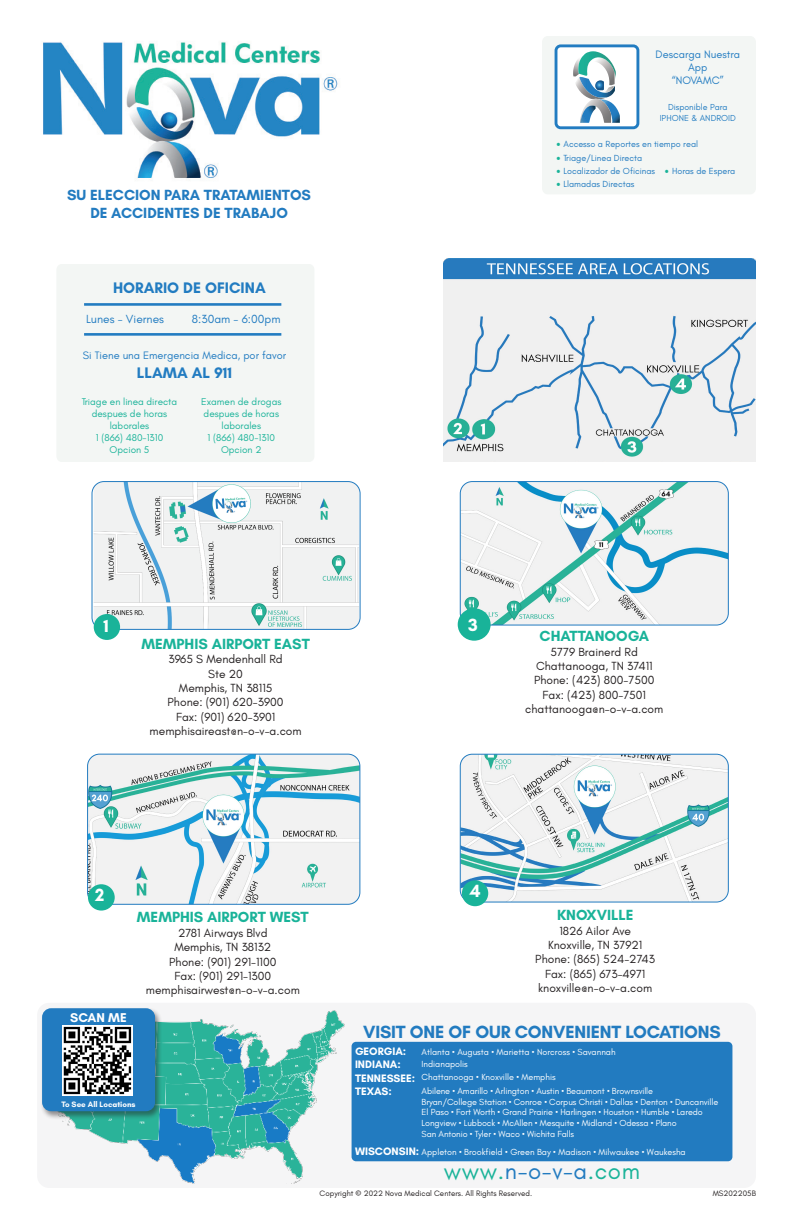
<style>
.page{position:relative;width:792px;height:1224px;background:#fff}
.page>*{position:absolute;margin:0;border:0;box-sizing:border-box;transform-origin:0 0}
.t1{font:24px "Glacial Indifference";letter-spacing:.025em;color:#19b399}
.t2{font:700 18px "Glacial Indifference";letter-spacing:-.01em;color:#227bc0}
.t3{font:700 18px "Glacial Indifference";color:#fff}
.t4{font:700 15.6px "Glacial Indifference";color:#227cc1}
.t5{font:700 15px "Glacial Indifference";color:#19b399}
.t6{font:700 15px/18px "Glacial Indifference";color:#227bc0;text-align:center}
.t7{font:700 13px "Glacial Indifference";color:#fff}
.t8{font:12px/14.4px "Glacial Indifference";color:#231f20;text-align:center}
.t9{font:12px "Glacial Indifference";color:#227cc1}
.t10{font:11px/13.2px "Glacial Indifference";color:#227cc1;text-align:center}
.t11{font:700 11px "Glacial Indifference";color:#fff}
.t12{font:10px/12px "Glacial Indifference";color:#19b399;text-align:center}
.t13{font:9px/10.8px "Glacial Indifference";letter-spacing:-.01em;color:#fff}
.t14{font:9px "Glacial Indifference";color:#227bc0}
.t15{font:8.9px/10.7px "Glacial Indifference";color:#227cc1;text-align:center}
.t16{font:8px "Glacial Indifference";color:#231f20}
.t17{font:700 8px "Glacial Indifference";color:#fff}
.s1{font-family:"Minion Pro";font-size:12px;color:#19b399}
.s2{color:#227bc0}
</style>
<div class="page">
<img style="left:43px;top:42px;width:295px;height:136px">
<div style="left:542px;top:36px;width:214px;height:158px;background:#f3f6f4;border-radius:6px"></div>
<div style="left:556px;top:46px;width:82px;height:82px;background:#fff;border-radius:5px"></div>
<div style="left:555px;top:44px;width:84px;height:85px;border:3px solid #227cc1;border-radius:5px"></div>
<svg style="left:573px;top:51px;width:47px;height:72px"></svg>
<div style="left:56px;top:264px;width:258px;height:198px;background:#f3f6f4;border-radius:6px"></div>
<hr style="left:84px;top:303px;width:197px;height:3px;background:#227cc1">
<hr style="left:84px;top:333px;width:197px;height:3px;background:#227cc1">
<img style="left:443px;top:259px;width:313px;height:203px">
<img style="left:88px;top:754px;width:272px;height:149px">
<div style="left:87px;top:754px;width:273px;height:151px;border:1px solid #227bc0;border-radius:12px"></div>
<img style="left:94px;top:482px;width:265px;height:146px">
<div style="left:92px;top:481px;width:269px;height:149px;border:1px solid #227bc0;border-radius:12px"></div>
<img style="left:460px;top:754px;width:268px;height:148px">
<div style="left:460px;top:754px;width:269px;height:148px;border:1px solid #227bc0;border-radius:12px"></div>
<img style="left:460px;top:483px;width:267px;height:141px">
<div style="left:460px;top:481px;width:269px;height:145px;border:1px solid #227bc0;border-radius:12px"></div>
<div style="left:94px;top:614px;width:26px;height:26px;background:#19b399;border-radius:50%"></div>
<div style="left:458px;top:608px;width:33px;height:33px;background:#19b399;border-radius:50%"></div>
<div style="left:462px;top:880px;width:26px;height:26px;background:#19b399;border-radius:50%"></div>
<div style="left:88px;top:884px;width:27px;height:27px;background:#19b399;border-radius:50%"></div>
<div style="left:37px;top:1003px;width:719px;height:185px;background:#f5f5f6;border-radius:12px"></div>
<div style="left:352px;top:1042px;width:380px;height:119px;background:#227bc0;border-radius:4px"></div>
<img style="left:62px;top:1010px;width:283px;height:173px">
<div style="left:40px;top:1007px;width:123px;height:113px;background:#231f20;opacity:.49"></div>
<div style="left:42px;top:1008px;width:113px;height:103px;background:#227bc0;border-radius:9px"></div>
<img style="left:63px;top:1025px;width:70px;height:70px">
<p class="t10" style="left:656px;top:47px;width:86px">Descarga Nuestra<br>App</p>
<p class="t10" style="left:672px;top:74px;width:53px">“NOVAMC”</p>
<p class="t15" style="left:660px;top:102px;width:78px">Disponible Para<br>IPHONE &amp; ANDROID</p>
<p class="t14" style="left:556px;top:139px;width:144px"><span class="s1">•</span> Accesso a Reportes en tiempo real</p>
<p class="t6" style="left:67px;top:186px;width:245px">SU ELECCION PARA TRATAMIENTOS<br>DE ACCIDENTES DE TRABAJO</p>
<p class="t4" style="left:113px;top:278px;width:154px">HORARIO DE OFICINA</p>
<p class="t9" style="left:86px;top:312px;width:80px">Lunes - Viernes</p>
<p class="t9" style="left:192px;top:312px;width:90px">8:30am - 6:00pm</p>
<p class="t10" style="left:83px;top:349px;width:205px">Si Tiene una Emergencia Medica, por favor</p>
<p class="t4" style="left:137px;top:363px;width:97px">LLAMA AL 911</p>
<p class="t12" style="left:82px;top:396px;width:97px">Triage en linea directa despues de horas laborales<br>1 (866) 480-1310<br>Opcion 5</p>
<p class="t12" style="left:201px;top:396px;width:82px">Examen de drogas despues de horas laborales<br>1 (866) 480-1310<br>Opcion 2</p>
<p class="t14" style="left:556px;top:153px;width:88px"><span class="s1">•</span> Triage/Linea Directa</p>
<p class="t14" style="left:556px;top:166px;width:101px"><span class="s1">•</span> Localizador de Oficinas</p>
<p class="t14" style="left:556px;top:179px;width:80px"><span class="s1">•</span> Llamadas Directas</p>
<p class="t14" style="left:665px;top:166px;width:72px"><span class="s1">•</span> Horas de Espera</p>
<p class="t3" style="left:103px;top:615px;width:7px">1</p>
<p class="t3" style="left:468px;top:613px;width:11px">3</p>
<p class="t5" style="left:141px;top:634px;width:170px">MEMPHIS AIRPORT EAST</p>
<p class="t8" style="left:169px;top:652px;width:116px">3965 S Mendenhall Rd</p>
<p class="t8" style="left:208px;top:667px;width:36px">Ste 20</p>
<p class="t8" style="left:179px;top:681px;width:95px">Memphis, TN 38115</p>
<p class="t8" style="left:168px;top:695px;width:118px">Phone: (901) 620-3900</p>
<p class="t8" style="left:176px;top:710px;width:101px">Fax: (901) 620-3901</p>
<p class="t8" style="left:150px;top:724px;width:154px">memphisaireast@n-o-v-a.com</p>
<p class="t5" style="left:540px;top:627px;width:111px">CHATTANOOGA</p>
<p class="t8" style="left:551px;top:645px;width:89px">5779 Brainerd Rd</p>
<p class="t8" style="left:536px;top:659px;width:118px">Chattanooga, TN 37411</p>
<p class="t8" style="left:534px;top:673px;width:122px">Phone: (423) 800-7500</p>
<p class="t8" style="left:543px;top:688px;width:105px">Fax: (423) 800-7501</p>
<p class="t8" style="left:525px;top:702px;width:140px">chattanooga@n-o-v-a.com</p>
<p class="t3" style="left:95px;top:884px;width:11px">2</p>
<p class="t3" style="left:470px;top:880px;width:12px">4</p>
<p class="t7" style="left:70px;top:1009px;width:58px">SCAN ME</p>
<p class="t5" style="left:137px;top:908px;width:173px">MEMPHIS AIRPORT WEST</p>
<p class="t8" style="left:169px;top:926px;width:109px">2781 Airways Blvd<br>Memphis, TN 38132<br>Phone: (901) 291-1100</p>
<p class="t8" style="left:175px;top:969px;width:98px">Fax: (901) 291-1300</p>
<p class="t8" style="left:146px;top:983px;width:155px">memphisairwest@n-o-v-a.com</p>
<p class="t5" style="left:557px;top:906px;width:78px">KNOXVILLE</p>
<p class="t8" style="left:559px;top:924px;width:73px">1826 Ailor Ave</p>
<p class="t8" style="left:548px;top:938px;width:96px">Knoxville, TN 37921</p>
<p class="t8" style="left:535px;top:952px;width:121px">Phone: (865) 524-2743</p>
<p class="t8" style="left:545px;top:967px;width:102px">Fax: (865) 673-4971</p>
<p class="t8" style="left:538px;top:981px;width:116px">knoxville@n-o-v-a.com</p>
<p class="t17" style="left:62px;top:1099px;width:76px">To See All Locations</p>
<p class="t2" style="left:363px;top:1021px;width:359px">VISIT ONE OF OUR CONVENIENT LOCATIONS</p>
<p class="t13" style="left:422px;top:1046px;width:196px">Atlanta • Augusta • Marietta • Norcross • Savannah</p>
<p class="t13" style="left:422px;top:1059px;width:48px">Indianapolis</p>
<p class="t13" style="left:422px;top:1072px;width:136px">Chattanooga • Knoxville • Memphis</p>
<p class="t13" style="left:422px;top:1086px;width:233px">Abilene • Amarillo • Arlington • Austin • Beaumont • Brownsville</p>
<p class="t13" style="left:422px;top:1096px;width:298px">Bryan/College Station • Conroe • Corpus Christi • Dallas • Denton • Duncanville</p>
<p class="t13" style="left:422px;top:1107px;width:283px">El Paso • Fort Worth • Grand Prairie • Harlingen • Houston • Humble • Laredo</p>
<p class="t13" style="left:422px;top:1118px;width:257px">Longview • Lubbock • McAllen • Mesquite • Midland • Odessa • Plano<br>San Antonio • Tyler • Waco • Wichita Falls</p>
<p class="t13" style="left:422px;top:1147px;width:266px">Appleton • Brookfield • Green Bay • Madison • Milwaukee • Waukesha</p>
<p class="t11" style="left:355px;top:1045px;width:53px">GEORGIA:</p>
<p class="t11" style="left:355px;top:1058px;width:47px">INDIANA:</p>
<p class="t11" style="left:355px;top:1071px;width:62px">TENNESSEE:</p>
<p class="t11" style="left:355px;top:1084px;width:38px">TEXAS:</p>
<p class="t11" style="left:355px;top:1145px;width:66px">WISCONSIN:</p>
<p class="t1" style="left:444px;top:1158px;width:198px">www.<span class="s2">n-o-v-a</span>.com</p>
<p class="t16" style="left:320px;top:1189px;width:214px">Copyright © 2022 Nova Medical Centers. All Rights Reserved.</p>
<p class="t16" style="left:713px;top:1189px;width:45px">MS202205B</p>
</div>
